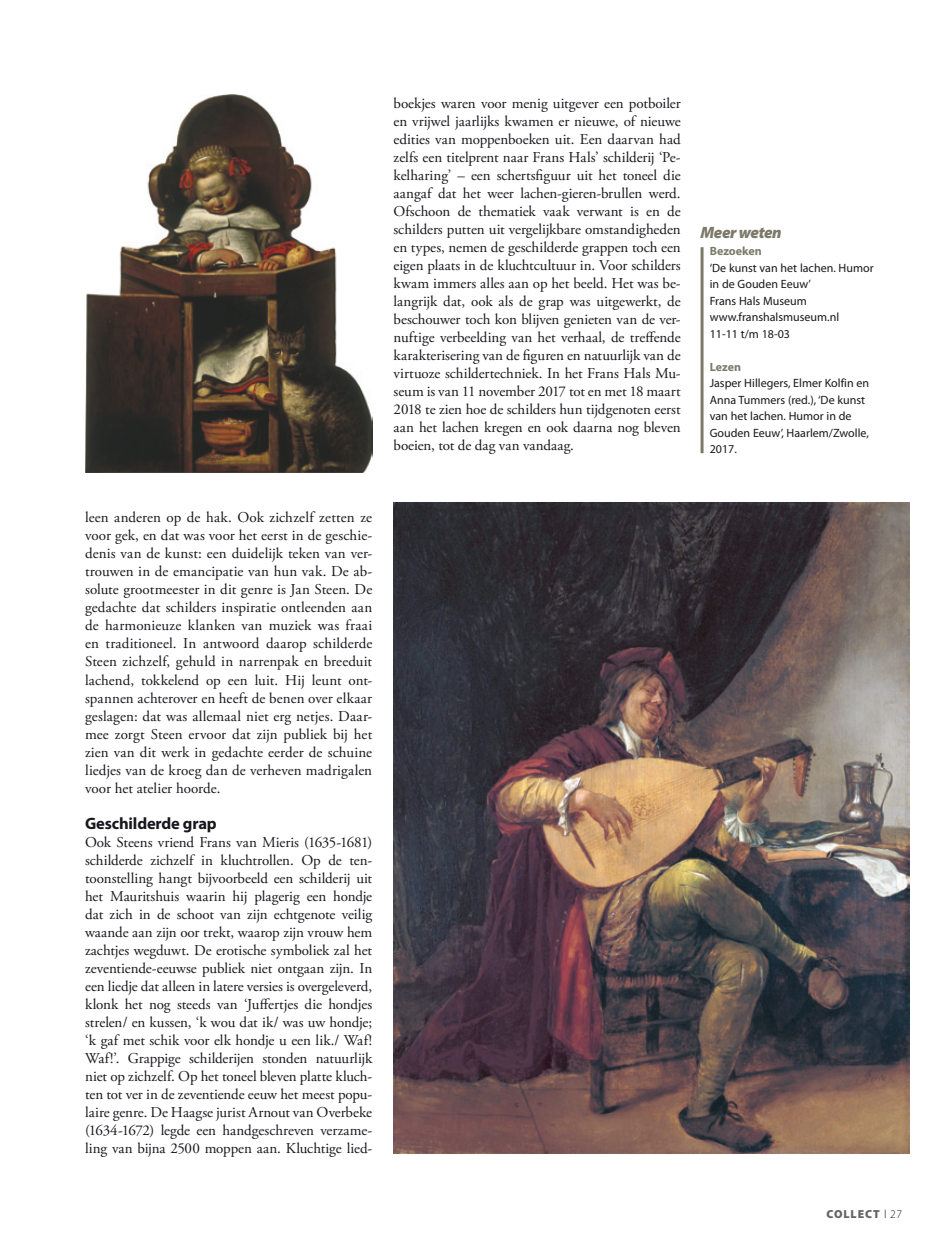
<style>
.page{position:relative;width:936px;height:1251px;background:#fff}
.page>*{position:absolute;margin:0;border:0;box-sizing:border-box;transform-origin:0 0}
.t1{font:700 16.5px "Myriad Pro";letter-spacing:-.01em;color:#1a171c}
.t2{font:italic 900 16.5px "Myriad Pro";letter-spacing:-.03em;color:#7c7b6a}
.t3{font:15px/18px "Adobe Garamond Pro";color:#1a171c;text-align:justify}
.t4{font:12px/16.5px "Myriad Pro";color:#1a171c}
.t5{font:700 12px "Myriad Pro";color:#7c7b6a}
.t6{font:900 11.7px "Myriad Pro";letter-spacing:.08em;color:#646567}
.s1{font-weight:300;color:#1a171c}
</style>
<div class="page">
<hr style="left:700px;top:247px;width:3px;height:206px;background:#7c7b6a">
<img style="left:393px;top:502px;width:516px;height:650px">
<img style="left:86px;top:95px;width:286px;height:377px">
<p class="t3" style="left:393px;top:95px;width:289px">boekjes waren voor menig uitgever een potboiler en vrijwel jaarlijks kwamen er nieuwe, of nieuwe edities van moppenboeken uit. Een daarvan had zelfs een titelprent naar Frans Hals’ schilderij ‘Pe&shy;kelharing’ – een schertsfiguur uit het toneel die aangaf dat het weer lachen-gieren-brullen werd.<br>Ofschoon de thematiek vaak verwant is en de schilders putten uit vergelijkbare omstandigheden en types, nemen de geschilderde grappen toch een eigen plaats in de kluchtcultuur in. Voor schilders kwam immers alles aan op het beeld. Het was be&shy;langrijk dat, ook als de grap was uitgewerkt, de beschouwer toch kon blijven genieten van de ver&shy;nuftige verbeelding van het verhaal, de treffende karakterisering van de figuren en natuurlijk van de virtuoze schildertechniek. In het Frans Hals Mu&shy;seum is van 11 november 2017 tot en met 18 maart 2018 te zien hoe de schilders hun tijdgenoten eerst aan het lachen kregen en ook daarna nog bleven boeien, tot de dag van vandaag.</p>
<p class="t2" style="left:700px;top:223px;width:83px">Meer weten</p>
<p class="t5" style="left:709px;top:244px;width:54px">Bezoeken</p>
<p class="t4" style="left:709px;top:259px;width:165px">‘De kunst van het lachen. Humor in de Gouden Eeuw’<br>Frans Hals Museum www.franshalsmuseum.nl<br>11-11 t/m 18-03</p>
<p class="t5" style="left:709px;top:360px;width:33px">Lezen</p>
<p class="t4" style="left:709px;top:375px;width:161px">Jasper Hillegers, Elmer Kolfin en<br>Anna Tummers (red.), ‘De kunst van het lachen. Humor in de<br>Gouden Eeuw’, Haarlem/Zwolle,<br>2017.</p>
<p class="t3" style="left:85px;top:509px;width:289px">leen anderen op de hak. Ook zichzelf zetten ze voor gek, en dat was voor het eerst in de geschie&shy;denis van de kunst: een duidelijk teken van ver&shy;trouwen in de emancipatie van hun vak. De ab&shy;solute grootmeester in dit genre is Jan Steen. De gedachte dat schilders inspiratie ontleenden aan de harmonieuze klanken van muziek was fraai en traditioneel. In antwoord daarop schilderde Steen zichzelf, gehuld in narrenpak en breeduit lachend, tokkelend op een luit. Hij leunt ont&shy;spannen achterover en heeft de benen over elkaar geslagen: dat was allemaal niet erg netjes. Daar&shy;mee zorgt Steen ervoor dat zijn publiek bij het zien van dit werk in gedachte eerder de schuine liedjes van de kroeg dan de verheven madrigalen voor het atelier hoorde.</p>
<p class="t1" style="left:85px;top:813px;width:133px">Geschilderde grap</p>
<p class="t3" style="left:85px;top:833px;width:289px">Ook Steens vriend Frans van Mieris (1635-1681) schilderde zichzelf in kluchtrollen. Op de ten&shy;toonstelling hangt bijvoorbeeld een schilderij uit het Mauritshuis waarin hij plagerig een hondje dat zich in de schoot van zijn echtgenote veilig waande aan zijn oor trekt, waarop zijn vrouw hem zachtjes wegduwt. De erotische symboliek zal het zeventiende-eeuwse publiek niet ontgaan zijn. In een liedje dat alleen in latere versies is overgeleverd, klonk het nog steeds van ‘Juffertjes die hondjes strelen/ en kussen, ‘k wou dat ik/ was uw hondje; ‘k gaf met schik voor elk hondje u een lik./ Waf!<br>Waf!’. Grappige schilderijen stonden natuurlijk niet op zichzelf. Op het toneel bleven platte kluch&shy;ten tot ver in de zeventiende eeuw het meest popu&shy;laire genre. De Haagse jurist Arnout van Overbeke (1634-1672) legde een handgeschreven verzame&shy;ling van bijna 2500 moppen aan. Kluchtige lied-</p>
<p class="t6" style="left:826px;top:1207px;width:77px">COLLECT <span class="s1">l 27</span></p>
</div>
